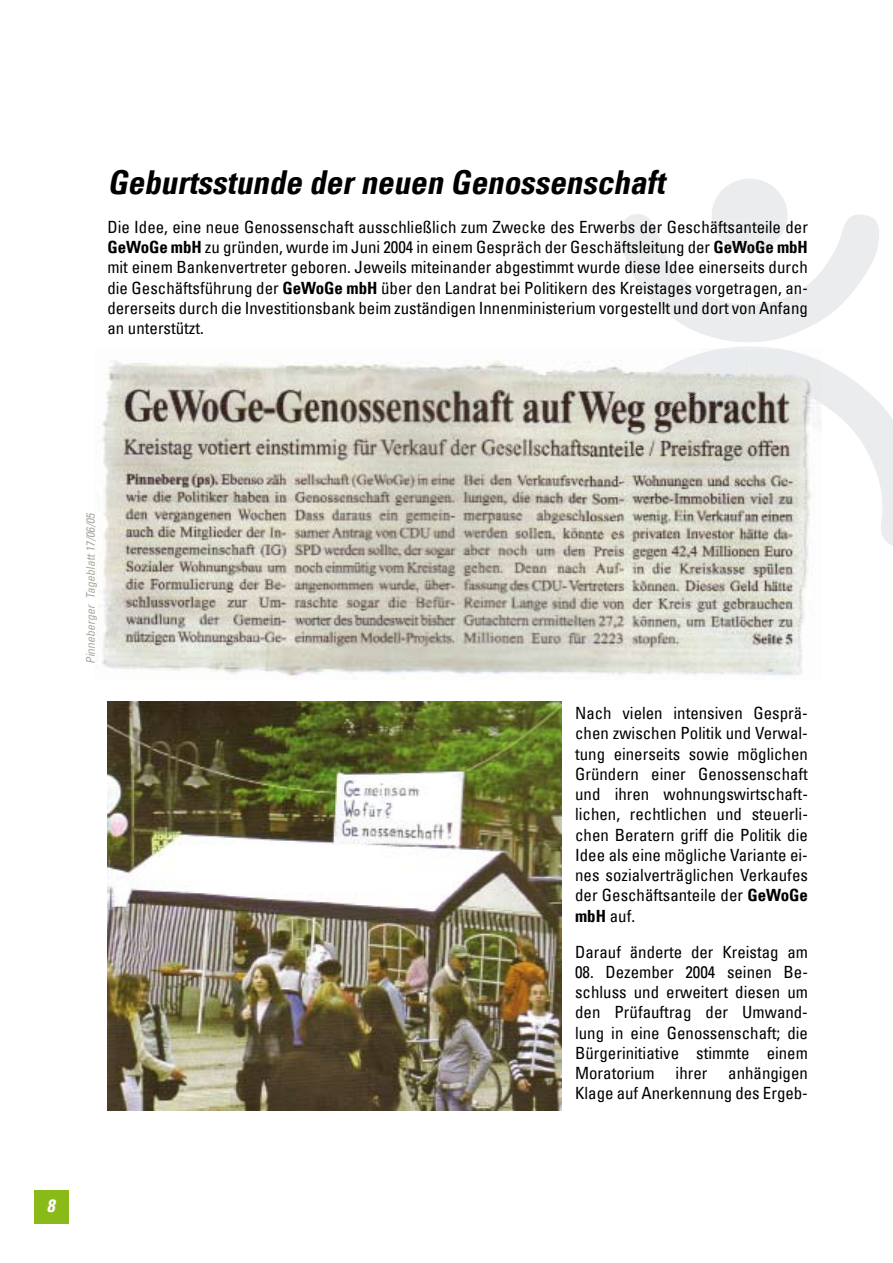
<style>
.page{position:relative;width:893px;height:1263px;background:#fff}
.page>*{position:absolute;margin:0;border:0;box-sizing:border-box;transform-origin:0 0}
.t1{font:italic 700 33px "Ge Wo Ge";color:#000}
.t2{font:italic 700 18px "Ge Wo Ge";color:#fff}
.t3{font:16.8px/20.2px "Ge Wo Ge";color:#000;text-align:justify}
.t4{font:italic 12px "Ge Wo Ge";color:#a4aba0}
.s1{font-weight:700}
</style>
<div class="page">
<img style="left:107px;top:702px;width:454px;height:409px">
<img style="left:102px;top:360px;width:706px;height:316px">
<div style="left:34px;top:1191px;width:34px;height:33px;background:#89ba17"></div>
<img style="left:580px;top:360px;width:170px;height:187px">
<svg style="left:619px;top:179px;width:274px;height:367px"></svg>
<h1 class="t1" style="left:107px;top:162px;width:566px">Geburtsstunde derneuen Genossenschaft</h1>
<p class="t3" style="left:107px;top:217px;width:702px">Die Idee, eine neue Genossenschaft ausschließlich zum Zwecke des Erwerbs der Geschäftsanteile der</p>
<p class="t3" style="left:107px;top:257px;width:702px">mit einem Bankenvertreter geboren. Jeweils miteinander abgestimmt wurde diese Idee einerseits durch</p>
<p class="t3" style="left:107px;top:298px;width:702px">dererseits durch die Investitionsbank beim zuständigen Innenministerium vorgestellt und dort von Anfang</p>
<p class="t3" style="left:107px;top:237px;width:702px"><span class="s1">GeWoGe mbH</span> zu gründen, wurde im Juni 2004 in einem Gespräch der Geschäftsleitung der <span class="s1">GeWoGe mbH</span></p>
<p class="t3" style="left:107px;top:277px;width:702px">die Geschäftsführung der <span class="s1">GeWoGe mbH</span> über den Landrat bei Politikern des Kreistages vorgetragen, an-</p>
<p class="t3" style="left:107px;top:318px;width:98px">an unterstützt.</p>
<p class="t4" style="left:83px;top:664px;width:154px;rotate:-90deg">Pinneberger Tageblatt17/06/05</p>
<p class="t2" style="left:47px;top:1195px;width:13px">8</p>
<p class="t3" style="left:575px;top:703px;width:234px">Nach vielen intensiven Gesprä&shy;chen zwischen Politik und Verwal&shy;tung einerseits sowie möglichen Gründern einer Genossenschaft und ihren wohnungswirtschaft&shy;lichen, rechtlichen und steuerli&shy;chen Beratern griff die Politik die Idee als eine mögliche Variante ei&shy;nes sozialverträglichen Verkaufes der Geschäftsanteile der <span class="s1">GeWoGe mbH</span> auf.</p>
<p class="t3" style="left:575px;top:941px;width:234px">Darauf änderte der Kreistag am</p>
<p class="t3" style="left:575px;top:961px;width:234px">08. Dezember 2004 seinen Be&shy;schluss und erweitert diesen um den Prüfauftrag der Umwand&shy;lung in eine Genossenschaft; die Bürgerinitiative stimmte einem Moratorium ihrer anhängigen Klage auf Anerkennung des Ergeb-</p>
</div>
